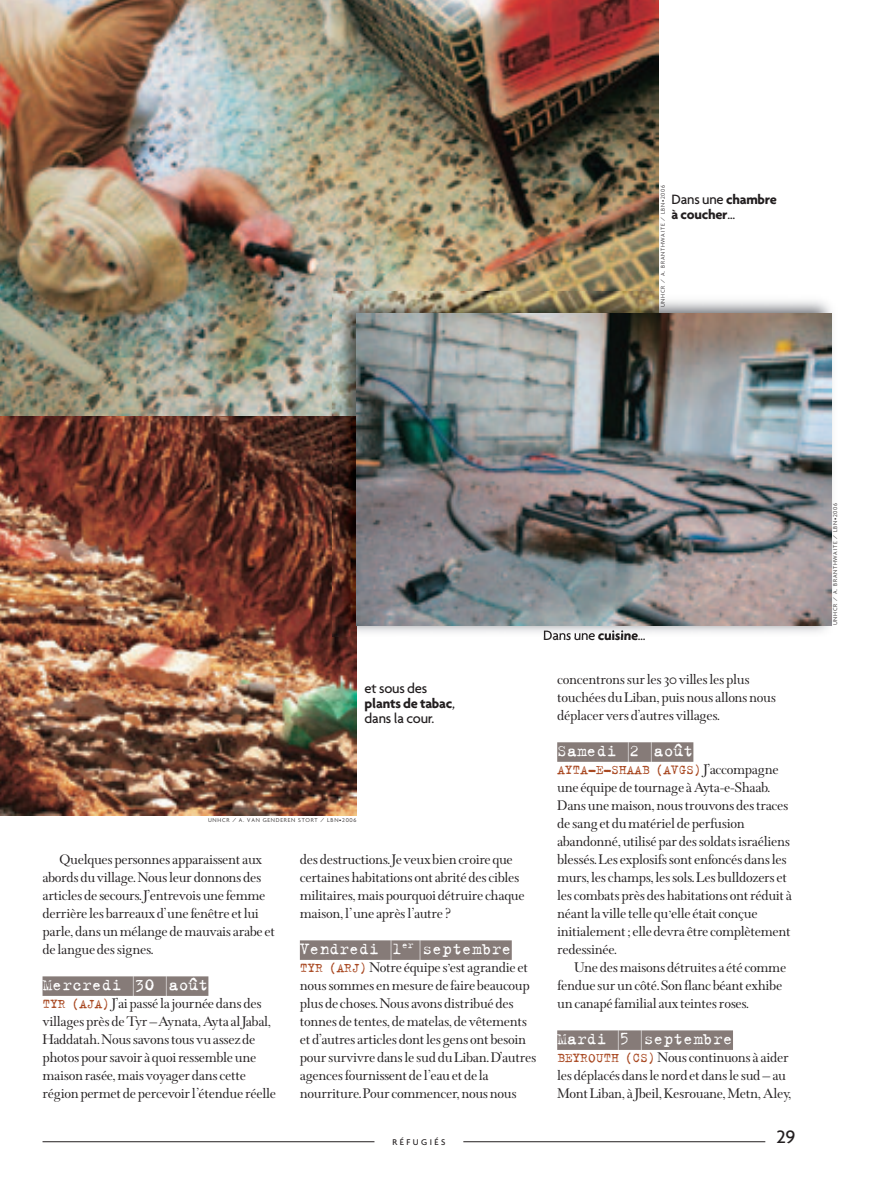
<style>
.page{position:relative;width:872px;height:1191px;background:#fff}
.page>*{position:absolute;margin:0;border:0;box-sizing:border-box;transform-origin:0 0}
.t1{font:500 19.5px "Agenda";color:#231f20}
.t2{font:18px "Trixie Text";color:#fff}
.t3{font:15.3px/18px "Wessex";letter-spacing:-.025em;color:#231f20}
.t4{font:500 14.7px "Agenda";letter-spacing:-.015em;color:#231f20}
.t5{font:14.25px "Trixie";letter-spacing:-.01em;color:#a84720}
.t6{font:700 14.25px "Agenda";letter-spacing:-.015em;color:#231f20}
.t7{font:500 9px "Agenda";letter-spacing:.28em;color:#231f20}
.t8{font:300 6px "Agenda";letter-spacing:.12em;color:#231f20}
.s1{font-weight:700;font-size:14.25px}
.s2{font-weight:500}
.s3{font-size:14.25px}
.s4{font-weight:500;font-size:14.7px}
.s5{font-family:"Agenda";font-weight:100;font-stretch:ultra-condensed;font-size:24.75px}
.s6{font-family:"Trixie";font-size:14.25px;color:#a84720}
.s7{font-family:"Wessex";font-size:15.3px;color:#231f20}
</style>
<div class="page">
<hr style="left:43px;top:1141px;width:331px;height:1px;background:#231f20">
<hr style="left:463px;top:1141px;width:302px;height:1px;background:#231f20">
<div style="left:43px;top:976px;width:165px;height:20px;background:#867b78"></div>
<div style="left:300px;top:940px;width:212px;height:20px;background:#867b78"></div>
<div style="left:557px;top:742px;width:136px;height:20px;background:#867b78"></div>
<div style="left:557px;top:1030px;width:176px;height:20px;background:#867b78"></div>
<img style="left:0;top:415px;width:356px;height:400px">
<img style="left:0;top:0;width:658px;height:415px">
<img style="left:356px;top:292px;width:476px;height:345px">
<img style="left:332px;top:415px;width:24px;height:222px">
<img style="left:332px;top:292px;width:326px;height:123px">
<img style="left:544px;top:630px;width:51px;height:7px">
<img style="left:598px;top:630px;width:40px;height:7px">
<img style="left:356px;top:313px;width:475px;height:312px">
<p class="t8" style="left:660px;top:307px;width:124px;rotate:-90deg">UNHCR / A. BRANTHWAITE / LBN•2006</p>
<p class="t4" style="left:671px;top:193px;width:107px">Dans une <span class="s1">chambre</span></p>
<p class="t6" style="left:671px;top:209px;width:65px">à coucher<span class="s2">…</span></p>
<p class="t4" style="left:543px;top:629px;width:104px">Dans une <span class="s1">cuisine</span><span class="s3">…</span></p>
<p class="t4" style="left:364px;top:683px;width:64px">et sous des</p>
<p class="t6" style="left:364px;top:698px;width:92px">plants de tabac<span class="s4">,</span></p>
<p class="t4" style="left:364px;top:713px;width:71px">dans la cour.</p>
<p class="t8" style="left:208px;top:817px;width:150px">UNHCR / A. VAN GENDEREN STORT / LBN•2006</p>
<p class="t3" style="left:43px;top:852px;width:234px;text-indent:17px">Quelques personnes apparaissent aux abords du village. Nous leur donnons des articles de secours. J’entrevois une femme derrière les barreaux d’une fenêtre et lui parle, dans un mélange de mauvais arabe et de langue des signes.</p>
<p class="t2" style="left:43px;top:973px;width:167px">Mercredi <span class="s5">|</span>30 <span class="s5">|</span>août</p>
<p class="t3" style="left:43px;top:996px;width:235px"><span class="s6">TYR (AJA)</span>J’ai passé la journée dans des villages près de Tyr —Aynata, Ayta al Jabal, Haddatah. Nous savons tous vu assez de photos pour savoir à quoi ressemble une maison rasée, mais voyager dans cette région permet de percevoir l’étendue réelle</p>
<p class="t3" style="left:300px;top:852px;width:226px">des destructions. Je veux bien croire que certaines habitations ont abrité des cibles militaires, mais pourquoi détruire chaque maison, l’une après l’autre ?</p>
<p class="t2" style="left:300px;top:937px;width:213px">Vendredi <span class="s5">|</span>1<sup>er</sup> <span class="s5">|</span>septembre</p>
<p class="t3" style="left:300px;top:960px;width:238px"><span class="s6">TYR (ARJ)</span>Notre équipe s’est agrandie et nous sommes en mesure de faire beaucoup plus de choses. Nous avons distribué des tonnes de tentes, de matelas, de vêtements et d’autres articles dont les gens ont besoin pour survivre dans le sud du Liban. D’autres agences fournissent de l’eau et de la nourriture. Pour commencer, nous nous</p>
<p class="t3" style="left:557px;top:672px;width:220px">concentrons sur les 30 villes les plus touchées du Liban, puis nous allons nous déplacer vers d’autres villages.</p>
<p class="t2" style="left:557px;top:739px;width:138px">Samedi <span class="s5">|</span>2 <span class="s5">|</span>août</p>
<p class="t5" style="left:557px;top:761px;width:223px">AYTA-E-SHAAB (AVGS)<span class="s7">J’accompagne</span></p>
<p class="t3" style="left:557px;top:780px;width:236px">une équipe de tournage à Ayta-e-Shaab.<br>Dans une maison, nous trouvons des traces de sang et du matériel de perfusion abandonné, utilisé par des soldats israéliens blessés. Les explosifs sont enfoncés dans les murs, les champs, les sols. Les bulldozers et les combats près des habitations ont réduit à néant la ville telle qu’elle était conçue initialement ; elle devra être complète ment redessinée.</p>
<p class="t3" style="left:557px;top:960px;width:231px;text-indent:17px">Une des maisons détruites a été comme fendue sur un côté. Son flanc béant exhibe un canapé familial aux teintes roses.</p>
<p class="t2" style="left:557px;top:1027px;width:177px">Mardi <span class="s5">|</span>5 <span class="s5">|</span>septembre</p>
<p class="t3" style="left:557px;top:1050px;width:236px"><span class="s6">BEYROUTH (CS)</span>Nous continuons à aider les déplacés dans le nord et dans le sud — au<br>Mont Liban, à Jbeil, Kesrouane, Metn, Aley,</p>
<p class="t7" style="left:392px;top:1138px;width:55px">RÉFUGIÉS</p>
<p class="t1" style="left:776px;top:1129px;width:21px">29</p>
<p class="t8" style="left:832px;top:625px;width:124px;rotate:-90deg">UNHCR / A. BRANTHWAITE / LBN•2006</p>
</div>
